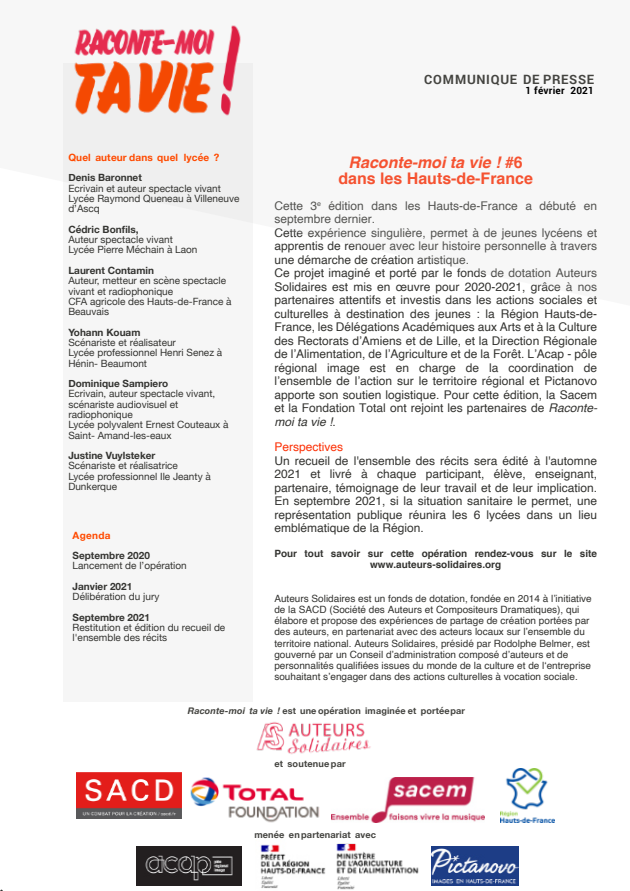
<style>
.page{position:relative;width:630px;height:891px;background:#fff}
.page>*{position:absolute;margin:0;border:0;box-sizing:border-box;transform-origin:0 0}
.t1{font:700 16px/16px "Helvetica";color:#fc3107;text-align:center}
.t2{font:700 12.8px "Roboto";letter-spacing:.06em;color:#444440}
.t3{font:12px/13.6px "Helvetica";color:#343431}
.t4{font:12px "Helvetica";color:#fc3107}
.t5{font:10px/10.4px "Helvetica Neue";color:#343431}
.t6{font:10px/11.2px "Helvetica";color:#343431}
.t7{font:700 10px "Helvetica Neue";color:#343431}
.t8{font:700 10px/11.2px "Helvetica";color:#343431;text-align:center}
.t9{font:700 10px "Helvetica Neue";letter-spacing:.015em;color:#ff4a00}
.t10{font:700 10px "Roboto";letter-spacing:.02em;color:#000}
.t11{font:700 9.2px "Helvetica Neue";letter-spacing:.01em;color:#444440}
.s1{font-style:italic}
</style>
<div class="page">
<div style="left:63px;top:63px;width:190px;height:638px;background:#f6f6f6"></div>
<img style="left:190px;top:777px;width:130px;height:46px">
<img style="left:331px;top:778px;width:153px;height:45px">
<img style="left:260px;top:843px;width:159px;height:47px">
<img style="left:431px;top:846px;width:87px;height:40px">
<img style="left:136px;top:846px;width:105px;height:40px">
<img style="left:500px;top:768px;width:54px;height:54px">
<img style="left:76px;top:773px;width:106px;height:45px">
<img style="left:256px;top:722px;width:115px;height:32px">
<img style="left:74px;top:25px;width:167px;height:91px">
<p class="t9" style="left:68px;top:151px;width:153px">Quel auteur dans quel lycée ?</p>
<p class="t7" style="left:68px;top:172px;width:75px">Denis Baronnet</p>
<p class="t5" style="left:68px;top:183px;width:173px">Ecrivain et auteur spectacle vivant<br>Lycée Raymond Queneau à Villeneuve d’Ascq</p>
<p class="t7" style="left:68px;top:223px;width:72px">Cédric Bonfils,</p>
<p class="t5" style="left:68px;top:234px;width:131px">Auteur spectacle vivant<br>Lycée Pierre Méchain à Laon</p>
<p class="t7" style="left:68px;top:264px;width:87px">Laurent Contamin</p>
<p class="t5" style="left:68px;top:275px;width:165px">Auteur, metteur en scène spectacle vivant et radiophonique<br>CFA agricole des Hauts-de-France à<br>Beauvais</p>
<p class="t7" style="left:68px;top:326px;width:74px">Yohann Kouam</p>
<p class="t5" style="left:68px;top:337px;width:155px">Scénariste et réalisateur<br>Lycée professionnel Henri Senez à<br>Hénin- Beaumont</p>
<p class="t7" style="left:68px;top:377px;width:101px">Dominique Sampiero</p>
<p class="t5" style="left:68px;top:389px;width:162px">Ecrivain, auteur spectacle vivant, scénariste audiovisuel et radiophonique<br>Lycée polyvalent Ernest Couteaux à<br>Saint- Amand-les-eaux</p>
<p class="t7" style="left:68px;top:449px;width:89px">Justine Vuylsteker</p>
<p class="t5" style="left:68px;top:460px;width:144px">Scénariste et réalisatrice<br>Lycée professionnel Ile Jeanty à<br>Dunkerque</p>
<p class="t9" style="left:73px;top:529px;width:39px">Agenda</p>
<p class="t7" style="left:73px;top:549px;width:79px">Septembre 2020</p>
<p class="t5" style="left:73px;top:560px;width:116px">Lancement de l’opération</p>
<p class="t7" style="left:73px;top:580px;width:61px">Janvier 2021</p>
<p class="t5" style="left:73px;top:591px;width:88px">Délibération du jury</p>
<p class="t7" style="left:73px;top:611px;width:79px">Septembre 2021</p>
<p class="t5" style="left:73px;top:622px;width:154px">Restitution et édition du recueil de l'ensemble des récits</p>
<p class="t2" style="left:424px;top:71px;width:172px">COMMUNIQUE DE PRESSE</p>
<p class="t10" style="left:526px;top:84px;width:70px">1 février 2021</p>
<h1 class="t1" style="left:338px;top:156px;width:196px"><span class="s1">Raconte-moi ta vie !</span> #6 dans les Hauts-de-France</h1>
<p class="t3" style="left:274px;top:200px;width:325px">Cette 3<sup>e</sup> édition dans les Hauts-de-France a débuté en septembre dernier.<br>Cette expérience singulière, permet à de jeunes lycéens et apprentis de renouer avec leur histoire personnelle à travers une démarche de création artistique.<br>Ce projet imaginé et porté par le fonds de dotation Auteurs Solidaires est mis en œuvre pour 2020-2021, grâce à nos partenaires attentifs et investis dans les actions sociales et culturelles à destination des jeunes : la Région Hauts-de-France, les Délégations Académiques aux Arts et à la Culture des Rectorats d’Amiens et de Lille, et la Direction Régionale de l’Alimentation, de l’Agriculture et de la Forêt. L’Acap - pôle régional image est en charge de la coordination de l’ensemble de l’action sur le territoire régional et Pictanovo apporte son soutien logistique. Pour cette édition, la Sacem et la Fondation Total ont rejoint les partenaires de <span class="s1">Raconte&shy;moi ta vie !</span>.</p>
<p class="t4" style="left:274px;top:442px;width:70px">Perspectives</p>
<p class="t3" style="left:274px;top:455px;width:324px;text-align:justify">Un recueil de l'ensemble des récits sera édité à l'automne 2021 et livré à chaque participant, élève, enseignant, partenaire, témoignage de leur travail et de leur implication.<br>En septembre 2021, si la situation sanitaire le permet, une représentation publique réunira les 6 lycées dans un lieu emblématique de la Région.</p>
<p class="t8" style="left:274px;top:549px;width:324px">Pour tout savoir sur cette opération rendez-vous sur le site www.auteurs-solidaires.org</p>
<p class="t6" style="left:274px;top:593px;width:319px">Auteurs Solidaires est un fonds de dotation, fondée en 2014 à l’initiative de la SACD (Société des Auteurs et Compositeurs Dramatiques), qui élabore et propose des expériences de partage de création portées par des auteurs, en partenariat avec des acteurs locaux sur l’ensemble du territoire national. Auteurs Solidaires, présidé par Rodolphe Belmer, est gouverné par un Conseil d’administration composé d’auteurs et de personnalités qualifiées issues du monde de la culture et de l‘entreprise souhaitant s’engager dans des actions culturelles à vocation sociale.</p>
<p class="t11" style="left:188px;top:705px;width:279px"><span class="s1">Raconte-moi ta vie !</span> est une opération imaginée et portéepar</p>
<p class="t11" style="left:274px;top:758px;width:73px">et soutenue par</p>
<p class="t11" style="left:254px;top:829px;width:123px">menée enpartenariat avec</p>
</div>
